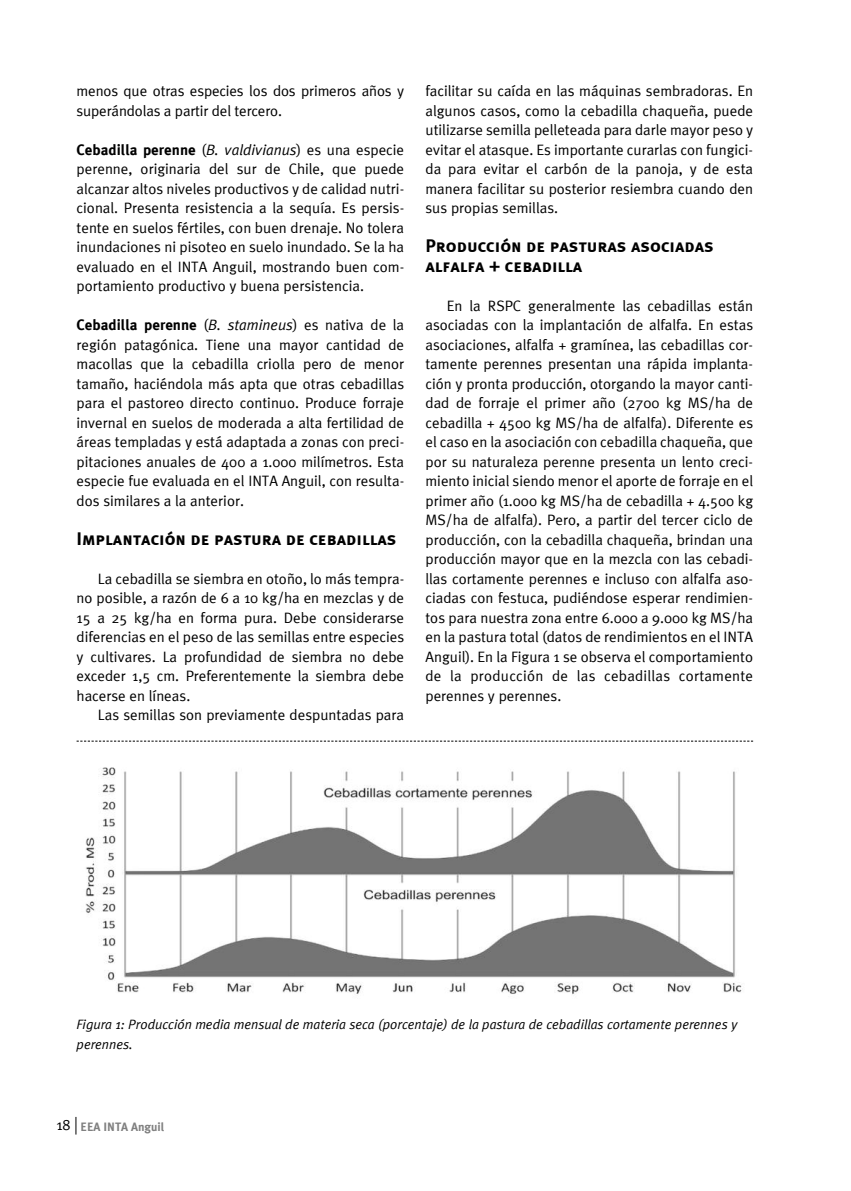
<style>
.page{position:relative;width:851px;height:1191px;background:#fff}
.page>*{position:absolute;margin:0;border:0;box-sizing:border-box;transform-origin:0 0}
.t1{font:18px/19.5px "Meta Plus Bold Caps";color:#000}
.t2{font:15px/19.5px "Meta Plus Normal";color:#000;text-align:justify}
.t3{font:700 15px "Meta Plus";color:#000}
.t4{font:italic 13.5px/19.5px "Meta Plus Normal";color:#000}
.t5{font:700 12px "Meta Plus";color:#808080}
.s1{font-family:"Meta Plus Normal";font-weight:400}
.s2{font-family:"Meta Plus Normal";font-weight:400;font-style:italic}
.s3{font-family:"Meta Plus Normal";font-weight:400;font-size:15px;color:#000}
</style>
<div class="page">
<img style="left:85px;top:767px;width:657px;height:228px">
<svg style="left:77px;top:740px;width:676px;height:1px"></svg>
<svg style="left:76px;top:1117px;width:1px;height:17px"></svg>
<p class="t2" style="left:77px;top:80px;width:329px">menos que otras especies los dos primeros años y superándolas a partir del tercero.</p>
<p class="t3" style="left:77px;top:140px;width:329px">Cebadilla perenne <span class="s1">(</span><span class="s2">B. valdivianus</span><span class="s1">) es una especie</span></p>
<p class="t2" style="left:77px;top:158px;width:329px">perenne, originaria del sur de Chile, que puede alcanzar altos niveles productivos y de calidad nutri&shy;cional. Presenta resistencia a la sequía. Es persis&shy;tente en suelos fértiles, con buen drenaje. No tolera inundaciones ni pisoteo en suelo inundado. Se la ha evaluado en el INTA Anguil, mostrando buen com&shy;portamiento productivo y buena persistencia.</p>
<p class="t3" style="left:77px;top:315px;width:329px">Cebadilla perenne <span class="s1">(</span><span class="s2">B. stamineus</span><span class="s1">) es nativa de la</span></p>
<p class="t2" style="left:77px;top:334px;width:329px">región patagónica. Tiene una mayor cantidad de macollas que la cebadilla criolla pero de menor tamaño, haciéndola más apta que otras cebadillas para el pastoreo directo continuo. Produce forraje invernal en suelos de moderada a alta fertilidad de áreas templadas y está adaptada a zonas con preci&shy;pitaciones anuales de 400 a 1.000 milímetros. Esta especie fue evaluada en el INTA Anguil, con resulta&shy;dos similares a la anterior.</p>
<p class="t1" style="left:77px;top:528px;width:321px">Implantación de pastura de cebadillas</p>
<p class="t2" style="left:77px;top:568px;width:329px;text-indent:21px">La cebadilla se siembra en otoño, lo más tempra&shy;no posible, a razón de 6 a 10 kg/ha en mezclas y de 15 a 25 kg/ha en forma pura. Debe considerarse diferencias en el peso de las semillas entre especies y cultivares. La profundidad de siembra no debe exceder 1,5 cm. Preferentemente la siembra debe hacerse en líneas.</p>
<p class="t2" style="left:98px;top:704px;width:308px">Las semillas son previamente despuntadas para</p>
<p class="t2" style="left:425px;top:80px;width:329px">facilitar su caída en las máquinas sembradoras. En algunos casos, como la cebadilla chaqueña, puede utilizarse semilla pelleteada para darle mayor peso y evitar el atasque. Es importante curarlas con fungici&shy;da para evitar el carbón de la panoja, y de esta manera facilitar su posterior resiembra cuando den sus propias semillas.</p>
<p class="t1" style="left:425px;top:235px;width:290px">Producción de pasturas asociadas alfalfa + cebadilla</p>
<p class="t2" style="left:425px;top:295px;width:329px;text-indent:21px">En la RSPC generalmente las cebadillas están asociadas con la implantación de alfalfa. En estas asociaciones, alfalfa + gramínea, las cebadillas cor&shy;tamente perennes presentan una rápida implanta&shy;ción y pronta producción, otorgando la mayor canti&shy;dad de forraje el primer año (2700 kg MS/ha de cebadilla + 4500 kg MS/ha de alfalfa). Diferente es el caso en la asociación con cebadilla chaqueña, que por su naturaleza perenne presenta un lento creci&shy;miento inicial siendo menor el aporte de forraje en el primer año (1.000 kg MS/ha de cebadilla + 4.500 kg MS/ha de alfalfa). Pero, a partir del tercer ciclo de producción, con la cebadilla chaqueña, brindan una producción mayor que en la mezcla con las cebadi&shy;llas cortamente perennes e incluso con alfalfa aso&shy;ciadas con festuca, pudiéndose esperar rendimien&shy;tos para nuestra zona entre 6.000 a 9.000 kg MS/ha en la pastura total (datos de rendimientos en el INTA Anguil). En la Figura 1 se observa el comportamiento de la producción de las cebadillas cortamente perennes y perennes.</p>
<p class="t4" style="left:77px;top:1014px;width:662px">Figura 1: Producción media mensual de materia seca (porcentaje) de la pastura de cebadillas cortamente perennes y perennes.</p>
<p class="t5" style="left:56px;top:1119px;width:110px"><span class="s3">18</span> EEA INTA Anguil</p>
</div>
